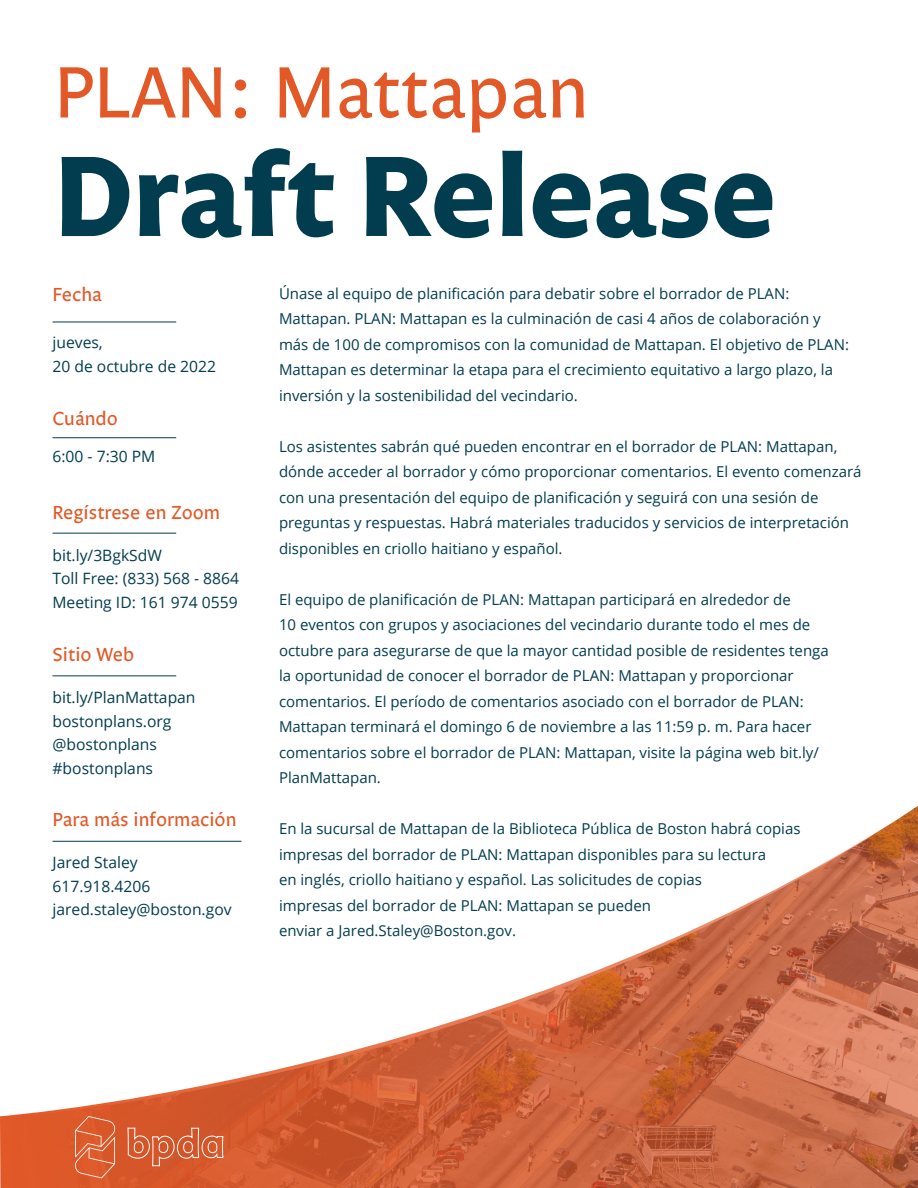
<style>
.page{position:relative;width:918px;height:1188px;background:#fff}
.page>*{position:absolute;margin:0;border:0;box-sizing:border-box;transform-origin:0 0}
.t1{font:700 117px "Legato OT";color:#013c4f}
.t2{font:75px "Legato OT";color:#e25826}
.t3{font:19.5px "Legato OT";color:#e25826}
.t4{font:15.6px "Open Sans";color:#013c4f}
.t5{font:15px/25.5px "Open Sans";color:#013c4f}
</style>
<div class="page">
<hr style="left:52px;top:322px;width:124px;height:1px;background:#013c4f">
<hr style="left:52px;top:437px;width:124px;height:1px;background:#013c4f">
<hr style="left:52px;top:533px;width:124px;height:1px;background:#013c4f">
<hr style="left:52px;top:676px;width:124px;height:1px;background:#013c4f">
<svg style="left:0;top:806px;width:918px;height:382px"></svg>
<svg style="left:73px;top:1116px;width:44px;height:62px;background:#de693f"></svg>
<svg style="left:127px;top:1127px;width:97px;height:40px;background:#d96b45"></svg>
<p class="t2" style="left:54px;top:49px;width:536px">PLAN: Mattapan</p>
<p class="t1" style="left:54px;top:129px;width:723px">Draft Release</p>
<p class="t3" style="left:52px;top:283px;width:51px">Fecha</p>
<p class="t4" style="left:52px;top:332px;width:52px">jueves,</p>
<p class="t4" style="left:52px;top:355px;width:165px">20 de octubre de 2022</p>
<p class="t3" style="left:52px;top:407px;width:67px">Cuándo</p>
<p class="t4" style="left:52px;top:446px;width:104px">6:00 - 7:30 PM</p>
<p class="t3" style="left:52px;top:501px;width:169px">Regístrese en Zoom</p>
<p class="t4" style="left:52px;top:545px;width:111px">bit.ly/3BgkSdW</p>
<p class="t4" style="left:52px;top:568px;width:188px">Toll Free: (833) 568 - 8864</p>
<p class="t4" style="left:52px;top:592px;width:187px">Meeting ID: 161 974 0559</p>
<p class="t3" style="left:52px;top:643px;width:83px">Sitio Web</p>
<p class="t4" style="left:52px;top:687px;width:145px">bit.ly/PlanMattapan</p>
<p class="t4" style="left:52px;top:710px;width:121px">bostonplans.org</p>
<p class="t4" style="left:52px;top:734px;width:106px">@bostonplans</p>
<p class="t4" style="left:52px;top:757px;width:102px">#bostonplans</p>
<p class="t3" style="left:52px;top:808px;width:185px">Para más información</p>
<p class="t4" style="left:52px;top:852px;width:87px">Jared Staley</p>
<p class="t4" style="left:52px;top:875px;width:99px">617.918.4206</p>
<p class="t4" style="left:52px;top:899px;width:181px">jared.staley@boston.gov</p>
<p class="t5" style="left:279px;top:280px;width:572px">Únase al equipo de planificación para debatir sobre el borrador de PLAN:<br>Mattapan. PLAN: Mattapan es la culminación de casi 4 años de colaboración y más de 100 de compromisos con la comunidad de Mattapan. El objetivo de PLAN:<br>Mattapan es determinar la etapa para el crecimiento equitativo a largo plazo, la inversión y la sostenibilidad del vecindario.</p>
<p class="t5" style="left:279px;top:433px;width:584px">Los asistentes sabrán qué pueden encontrar en el borrador de PLAN: Mattapan, dónde acceder al borrador y cómo proporcionar comentarios. El evento comenzará con una presentación del equipo de planificación y seguirá con una sesión de preguntas y respuestas. Habrá materiales traducidos y servicios de interpretación disponibles en criollo haitiano y español.</p>
<p class="t5" style="left:279px;top:586px;width:551px">El equipo de planificación de PLAN: Mattapan participará en alrededor de<br>10 eventos con grupos y asociaciones del vecindario durante todo el mes de octubre para asegurarse de que la mayor cantidad posible de residentes tenga la oportunidad de conocer el borrador de PLAN: Mattapan y proporcionar comentarios. El período de comentarios asociado con el borrador de PLAN:<br>Mattapan terminará el domingo 6 de noviembre a las 11:59 p. m. Para hacer comentarios sobre el borrador de PLAN: Mattapan, visite la página web bit.ly/ PlanMattapan.</p>
<p class="t5" style="left:279px;top:816px;width:523px">En la sucursal de Mattapan de la Biblioteca Pública de Boston habrá copias impresas del borrador de PLAN: Mattapan disponibles para su lectura</p>
<p class="t5" style="left:279px;top:867px;width:425px">en inglés, criollo haitiano y español. Las solicitudes de copias</p>
<p class="t5" style="left:279px;top:892px;width:374px">impresas del borrador de PLAN: Mattapan se pueden</p>
<p class="t5" style="left:279px;top:918px;width:239px">enviar a Jared.Staley@Boston.gov.</p>
</div>
